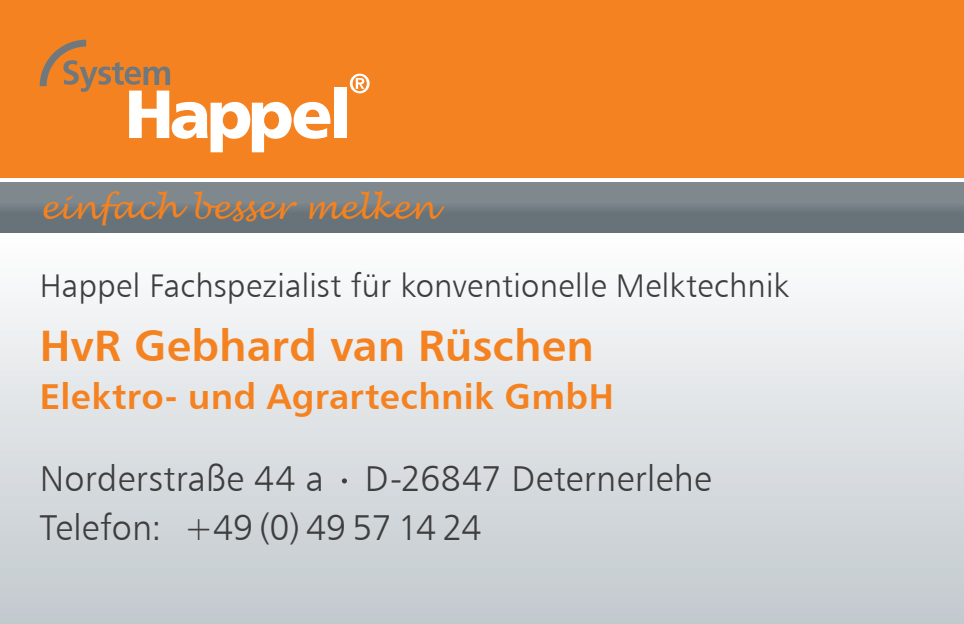
<style>
.page{position:relative;width:964px;height:624px;background:#fff}
.page>*{position:absolute;margin:0;border:0;box-sizing:border-box;transform-origin:0 0}
.t1{font:44px "Humanist 777 BT Bold B";letter-spacing:.005em;color:#f58220}
.t2{font:36px/48px "Humanist 777 BT Light B";letter-spacing:.01em;color:#3e3e3f}
.t3{font:36px "Humanist 777 BT Bold B";letter-spacing:.01em;color:#f58220}
.t4{font:32.8px "Humanist 777 BT Light B";letter-spacing:.01em;color:#3e3e3f}
.t5{font:italic 32.4px "Lucida Handwriting";letter-spacing:-.005em;color:#f58220}
</style>
<div class="page">
<div style="left:0;top:232px;width:964px;height:392px;background:linear-gradient(to bottom,#fefefe,#c1c8cd)"></div>
<div style="left:0;top:183px;width:964px;height:49px;background:#737e84"></div>
<div style="left:0;top:0;width:964px;height:177px;background:#f58220"></div>
<div style="left:334px;top:87px;width:12px;height:51px;background:#fff"></div>
<svg style="left:40px;top:40px;width:290px;height:112px"></svg>
<svg style="left:350px;top:74px;width:20px;height:19px"></svg>
<svg style="left:342px;top:478px;width:5px;height:5px"></svg>
<p class="t5" style="left:40px;top:188px;width:398px">einfach besser melken</p>
<p class="t4" style="left:40px;top:265px;width:751px">Happel Fachspezialist für konventionelle Melktechnik</p>
<p class="t1" style="left:40px;top:318px;width:556px">HvR Gebhard van Rüschen</p>
<p class="t3" style="left:40px;top:374px;width:576px">Elektro- und Agrartechnik GmbH</p>
<p class="t2" style="left:40px;top:454px;width:673px">Norderstraße 44 a D-26847 Deternerlehe<br>Telefon: +49 (0) 49 57 14 24</p>
</div>
